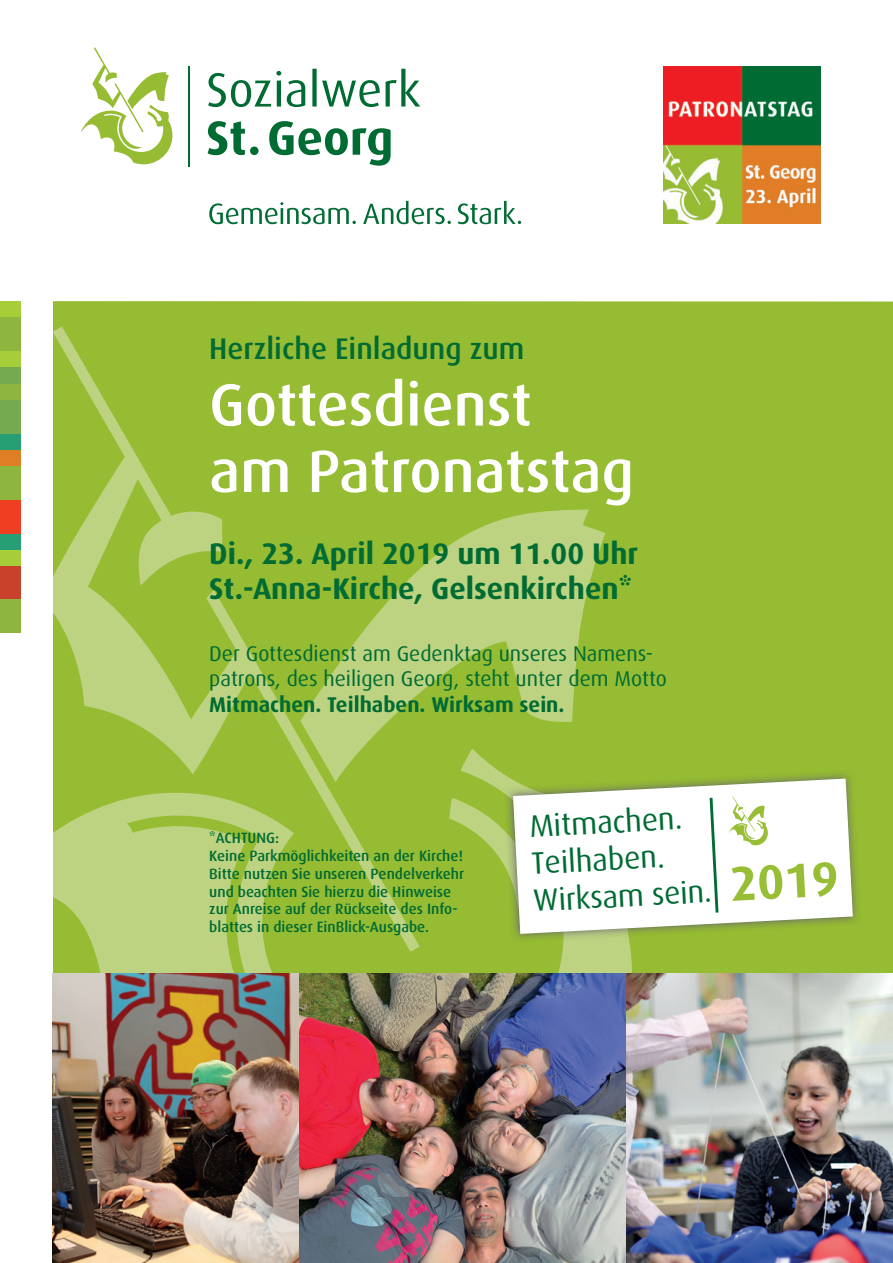
<style>
.page{position:relative;width:893px;height:1263px;background:#fff}
.page>*{position:absolute;margin:0;border:0;box-sizing:border-box;transform-origin:0 0}
.t1{font:500 59.7px/66.4px "Dax";color:#fff}
.t2{font:31.05px/37.2px "Dax";color:#006b34}
.t3{font:700 29.85px/35.8px "Dax";color:#006b32}
.t4{font:500 29.85px "Dax";color:#006b32}
.t5{font:21.3px/25.5px "Dax";color:#006b32}
.t6{font:700 21.3px "Dax";color:#006b32}
.t7{font:500 14.85px/17.9px "Dax";color:#006b32}
.s1{font-weight:700;font-size:48.75px;color:#98be36}
</style>
<div class="page">
<div style="left:52px;top:301px;width:841px;height:962px;background:#96bc33"></div>
<svg style="left:209px;top:201px;width:312px;height:23px"></svg>
<svg style="left:208px;top:121px;width:183px;height:45px"></svg>
<svg style="left:208px;top:69px;width:212px;height:38px"></svg>
<svg style="left:81px;top:47px;width:92px;height:118px"></svg>
<hr style="left:188px;top:66px;width:2px;height:101px;background:#006b32">
<img style="left:664px;top:66px;width:157px;height:157px">
<svg style="left:52px;top:782px;width:588px;height:192px"></svg>
<svg style="left:420px;top:509px;width:185px;height:273px;fill:#bdd381"></svg>
<svg style="left:52px;top:326px;width:368px;height:626px"></svg>
<div style="left:4px;top:384px;width:17px;height:17px;background:#8eb63e"></div>
<div style="left:4px;top:401px;width:17px;height:33px;background:#76aa50"></div>
<div style="left:4px;top:434px;width:17px;height:16px;background:#279f75"></div>
<div style="left:4px;top:450px;width:17px;height:17px;background:#e07e26"></div>
<div style="left:4px;top:550px;width:17px;height:16px;background:#a6ce39"></div>
<div style="left:4px;top:566px;width:17px;height:33px;background:#c9402b"></div>
<div style="left:4px;top:599px;width:17px;height:34px;background:#8eb63e"></div>
<div style="left:4px;top:533px;width:17px;height:17px;background:#279f75"></div>
<div style="left:4px;top:500px;width:17px;height:33px;background:#ef3e22"></div>
<div style="left:4px;top:467px;width:17px;height:33px;background:#8eb63e"></div>
<div style="left:4px;top:301px;width:17px;height:17px;background:#a6ce39"></div>
<div style="left:4px;top:318px;width:17px;height:33px;background:#8eb63e"></div>
<div style="left:4px;top:351px;width:17px;height:16px;background:#a6ce39"></div>
<div style="left:4px;top:367px;width:17px;height:17px;background:#76aa50"></div>
<div style="left:0;top:384px;width:12px;height:17px;background:#8eb63e"></div>
<div style="left:0;top:401px;width:12px;height:33px;background:#76aa50"></div>
<div style="left:0;top:434px;width:12px;height:16px;background:#279f75"></div>
<div style="left:0;top:450px;width:12px;height:17px;background:#e07e26"></div>
<div style="left:0;top:550px;width:12px;height:16px;background:#a6ce39"></div>
<div style="left:0;top:566px;width:12px;height:33px;background:#c9402b"></div>
<div style="left:0;top:599px;width:12px;height:34px;background:#8eb63e"></div>
<div style="left:0;top:533px;width:12px;height:17px;background:#279f75"></div>
<div style="left:0;top:500px;width:12px;height:33px;background:#ef3e22"></div>
<div style="left:0;top:467px;width:12px;height:33px;background:#8eb63e"></div>
<div style="left:0;top:301px;width:12px;height:17px;background:#a6ce39"></div>
<div style="left:0;top:318px;width:12px;height:33px;background:#8eb63e"></div>
<div style="left:0;top:351px;width:12px;height:16px;background:#a6ce39"></div>
<div style="left:0;top:367px;width:12px;height:17px;background:#76aa50"></div>
<img style="left:504px;top:769px;width:353px;height:174px">
<img style="left:504px;top:786px;width:125px;height:154px">
<svg style="left:513px;top:778px;width:340px;height:156px;fill:#fff"></svg>
<svg style="left:710px;top:797px;width:8px;height:116px"></svg>
<svg style="left:729px;top:796px;width:40px;height:49px"></svg>
<img style="left:298px;top:974px;width:328px;height:289px">
<img style="left:52px;top:974px;width:246px;height:289px">
<img style="left:626px;top:974px;width:267px;height:289px">
<h3 class="t4" style="left:209px;top:332px;width:317px">Herzliche Einladung zum</h3>
<h1 class="t1" style="left:209px;top:372px;width:426px">Gottesdienst<br>am Patronatstag</h1>
<h3 class="t3" style="left:209px;top:535px;width:430px">Di., 23. April 2019 um 11.00 Uhr<br>St.-Anna-Kirche, Gelsenkirchen*</h3>
<h3 class="t5" style="left:209px;top:641px;width:459px">Der Gottesdienst am Gedenktag unseres Namens&shy;patrons, des heiligen Georg, steht unter dem Motto</h3>
<h3 class="t6" style="left:209px;top:692px;width:357px">Mitmachen. Teilhaben. Wirksam sein.</h3>
<p class="t7" style="left:209px;top:829px;width:256px">*ACHTUNG:<br>Keine Parkmöglichkeiten an der Kirche!<br>Bitte nutzen Sie unseren Pendel verkehr und beachten Sie hierzu die Hinweise zur Anreise auf der Rückseite des Info&shy;blattes in dieser EinBlick-Ausgabe.</p>
<h2 class="t2" style="left:528px;top:808px;width:308px;rotate:-3deg">Mitmachen.<br>Teilhaben.<br>Wirksam sein. <span class="s1">2019</span></h2>
</div>
